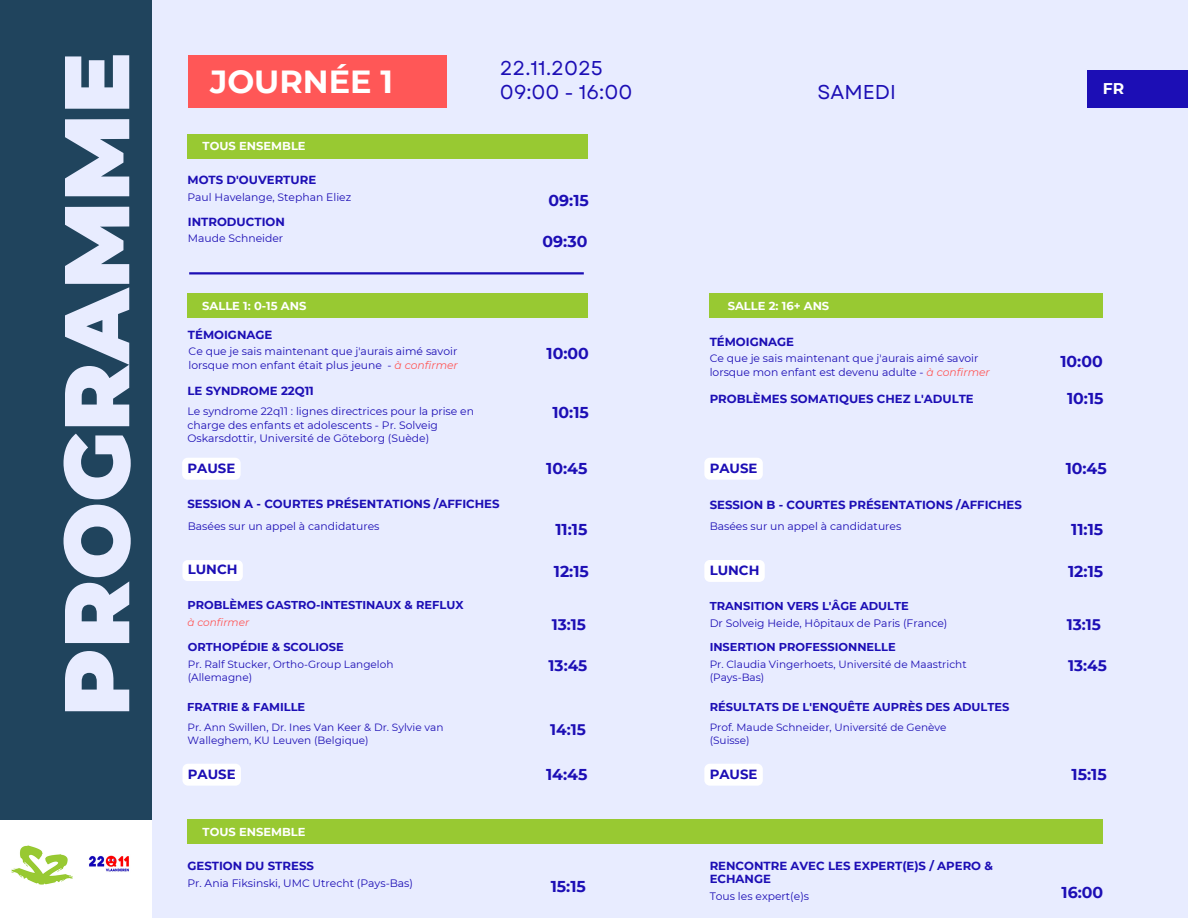
<style>
.page{position:relative;width:1188px;height:918px;background:#fff}
.page>*{position:absolute;margin:0;border:0;box-sizing:border-box;transform-origin:0 0}
.t1{font:900 91.8px "Montserrat";color:#e8ecff}
.t2{font:700 31.95px "Montserrat";color:#fff}
.t3{font:19.95px "Garet";color:#1c0eb5}
.t4{font:700 15.75px "Montserrat";color:#1c0eb5}
.t5{font:700 15.6px "Montserrat";color:#fff}
.t6{font:700 15.3px "Montserrat";color:#1c0eb5}
.t7{font:700 13.35px "Montserrat";color:#1c0eb5}
.t8{font:700 11.7px/12.8px "Montserrat";color:#1c0eb5}
.t9{font:700 11.55px "Montserrat";color:#fff}
.t10{font:700 11.4px "Montserrat";color:#1c0eb5}
.t11{font:10.8px/13.5px "Montserrat";color:#1c0eb5}
.t12{font:10.5px/13.2px "Montserrat";color:#1c0eb5}
.t13{font:italic 10.5px "Montserrat";color:#ff5757}
.s1{font-style:italic;color:#ff5757}
</style>
<div class="page">
<div style="left:76px;top:0;width:1112px;height:918px;background:#e8ecff"></div>
<div style="left:0;top:0;width:152px;height:918px;background:#20445d"></div>
<hr style="left:189px;top:272px;width:395px;height:2px;background:#1c0eb5">
<div style="left:188px;top:55px;width:259px;height:53px;background:#ff5757"></div>
<div style="left:182px;top:560px;width:61px;height:21px;background:#fff;border-radius:5px"></div>
<div style="left:187px;top:134px;width:401px;height:25px;background:#98c932"></div>
<div style="left:187px;top:293px;width:401px;height:25px;background:#98c932"></div>
<svg style="left:182px;top:458px;width:59px;height:22px"></svg>
<div style="left:1087px;top:70px;width:101px;height:38px;background:#1c0eb5"></div>
<svg style="left:704px;top:560px;width:61px;height:22px"></svg>
<div style="left:710px;top:293px;width:393px;height:25px;background:#98c932"></div>
<svg style="left:704px;top:458px;width:59px;height:22px"></svg>
<svg style="left:183px;top:764px;width:58px;height:22px"></svg>
<svg style="left:704px;top:764px;width:59px;height:22px"></svg>
<div style="left:187px;top:820px;width:916px;height:24px;background:#98c932"></div>
<div style="left:0;top:820px;width:152px;height:98px;background:#fff"></div>
<img style="left:11px;top:845px;width:62px;height:40px">
<img style="left:88px;top:855px;width:41px;height:17px">
<p class="t1" style="left:40px;top:716px;width:666px;rotate:-90deg">PROGRAMME</p>
<h6 class="t2" style="left:210px;top:62px;width:185px">JOURNÉE 1</h6>
<h4 class="t9" style="left:203px;top:139px;width:105px">TOUS ENSEMBLE</h4>
<h3 class="t8" style="left:187px;top:174px;width:130px">MOTS D'OUVERTURE</h3>
<h3 class="t11" style="left:187px;top:190px;width:165px">Paul Havelange, Stephan Eliez</h3>
<p class="t8" style="left:188px;top:215px;width:99px">INTRODUCTION</p>
<h4 class="t11" style="left:188px;top:232px;width:97px">Maude Schneider</h4>
<h5 class="t9" style="left:202px;top:299px;width:106px">SALLE 1: 0-15 ANS</h5>
<h3 class="t8" style="left:188px;top:329px;width:86px">TÉMOIGNAGE</h3>
<h4 class="t11" style="left:189px;top:344px;width:271px">Ce que je sais maintenant que j'aurais aimé savoir lorsque mon enfant était plus jeune - <span class="s1">à confirmer</span></h4>
<h6 class="t11" style="left:187px;top:404px;width:288px">Le syndrome 22q11 : lignes directrices pour la prise en charge des enfants et adolescents - Pr. Solveig<br>Oskarsdottir, Université de Göteborg (Suède)</h6>
<p class="t8" style="left:187px;top:385px;width:128px">LE SYNDROME 22Q11</p>
<h1 class="t3" style="left:500px;top:54px;width:105px">22.11.2025</h1>
<p class="t3" style="left:500px;top:77px;width:134px">09:00 - 16:00</p>
<p class="t4" style="left:549px;top:190px;width:42px">09:15</p>
<h6 class="t4" style="left:543px;top:232px;width:46px">09:30</h6>
<h2 class="t4" style="left:547px;top:343px;width:44px">10:00</h2>
<h6 class="t4" style="left:552px;top:403px;width:38px">10:15</h6>
<h4 class="t7" style="left:187px;top:460px;width:49px">PAUSE</h4>
<h6 class="t4" style="left:546px;top:458px;width:43px">10:45</h6>
<h4 class="t8" style="left:187px;top:498px;width:314px">SESSION A - COURTES PRÉSENTATIONS /AFFICHES</h4>
<h6 class="t11" style="left:188px;top:519px;width:193px">Basées sur un appel à candidatures</h6>
<p class="t4" style="left:555px;top:519px;width:33px">11:15</p>
<h4 class="t7" style="left:188px;top:562px;width:51px">LUNCH</h4>
<p class="t4" style="left:554px;top:562px;width:37px">12:15</p>
<h5 class="t10" style="left:187px;top:598px;width:278px">PROBLÈMES GASTRO-INTESTINAUX &amp; REFLUX</h5>
<h4 class="t13" style="left:187px;top:615px;width:63px">à confirmer</h4>
<h6 class="t10" style="left:188px;top:640px;width:158px">ORTHOPÉDIE &amp; SCOLIOSE</h6>
<h6 class="t12" style="left:188px;top:657px;width:207px">Pr. Ralf Stucker, Ortho-Group Langeloh (Allemagne)</h6>
<h4 class="t10" style="left:187px;top:700px;width:120px">FRATRIE &amp; FAMILLE</h4>
<h6 class="t12" style="left:187px;top:721px;width:258px">Pr. Ann Swillen, Dr. Ines Van Keer &amp; Dr. Sylvie van<br>Walleghem, KU Leuven (Belgique)</h6>
<h4 class="t6" style="left:552px;top:616px;width:36px">13:15</h4>
<h4 class="t6" style="left:549px;top:657px;width:40px">13:45</h4>
<p class="t6" style="left:550px;top:720px;width:37px">14:15</p>
<h6 class="t3" style="left:818px;top:78px;width:80px">SAMEDI</h6>
<p class="t5" style="left:1103px;top:78px;width:23px">FR</p>
<h4 class="t9" style="left:728px;top:299px;width:103px">SALLE 2: 16+ ANS</h4>
<p class="t8" style="left:710px;top:336px;width:86px">TÉMOIGNAGE</p>
<h4 class="t11" style="left:710px;top:351px;width:282px">Ce que je sais maintenant que j'aurais aimé savoir lorsque mon enfant est devenu adulte - <span class="s1">à confirmer</span></h4>
<h6 class="t4" style="left:1060px;top:352px;width:44px">10:00</h6>
<h4 class="t8" style="left:710px;top:392px;width:266px">PROBLÈMES SOMATIQUES CHEZ L'ADULTE</h4>
<h6 class="t4" style="left:1067px;top:389px;width:38px">10:15</h6>
<h6 class="t7" style="left:710px;top:460px;width:49px">PAUSE</h6>
<p class="t4" style="left:1066px;top:458px;width:43px">10:45</p>
<h6 class="t8" style="left:710px;top:499px;width:314px">SESSION B - COURTES PRÉSENTATIONS /AFFICHES</h6>
<h5 class="t11" style="left:710px;top:519px;width:193px">Basées sur un appel à candidatures</h5>
<p class="t4" style="left:1071px;top:519px;width:33px">11:15</p>
<p class="t7" style="left:710px;top:562px;width:51px">LUNCH</p>
<h4 class="t4" style="left:1068px;top:562px;width:37px">12:15</h4>
<p class="t10" style="left:710px;top:599px;width:201px">TRANSITION VERS L'ÂGE ADULTE</p>
<h6 class="t11" style="left:710px;top:616px;width:239px">Dr Solveig Heide, Hôpitaux de Paris (France)</h6>
<h5 class="t10" style="left:710px;top:640px;width:187px">INSERTION PROFESSIONNELLE</h5>
<h4 class="t12" style="left:710px;top:657px;width:258px">Pr. Claudia Vingerhoets, Université de Maastricht (Pays-Bas)</h4>
<h5 class="t10" style="left:710px;top:700px;width:301px">RÉSULTATS DE L'ENQUÊTE AUPRÈS DES ADULTES</h5>
<h4 class="t12" style="left:710px;top:721px;width:238px">Prof. Maude Schneider, Université de Genève (Suisse)</h4>
<h6 class="t6" style="left:1067px;top:616px;width:36px">13:15</h6>
<h4 class="t6" style="left:1068px;top:657px;width:40px">13:45</h4>
<p class="t7" style="left:188px;top:766px;width:49px">PAUSE</p>
<h4 class="t4" style="left:546px;top:764px;width:43px">14:45</h4>
<h4 class="t7" style="left:710px;top:766px;width:49px">PAUSE</h4>
<h6 class="t4" style="left:1072px;top:764px;width:37px">15:15</h6>
<h6 class="t9" style="left:203px;top:825px;width:105px">TOUS ENSEMBLE</h6>
<h5 class="t8" style="left:187px;top:859px;width:128px">GESTION DU STRESS</h5>
<h4 class="t11" style="left:187px;top:876px;width:227px">Pr. Ania Fiksinski, UMC Utrecht (Pays-Bas)</h4>
<p class="t4" style="left:551px;top:876px;width:37px">15:15</p>
<p class="t8" style="left:710px;top:859px;width:285px">RENCONTRE AVEC LES EXPERT(E)S / APERO &amp;<br>ECHANGE</p>
<h4 class="t11" style="left:710px;top:889px;width:101px">Tous les expert(e)s</h4>
<h6 class="t4" style="left:1062px;top:882px;width:43px">16:00</h6>
</div>
